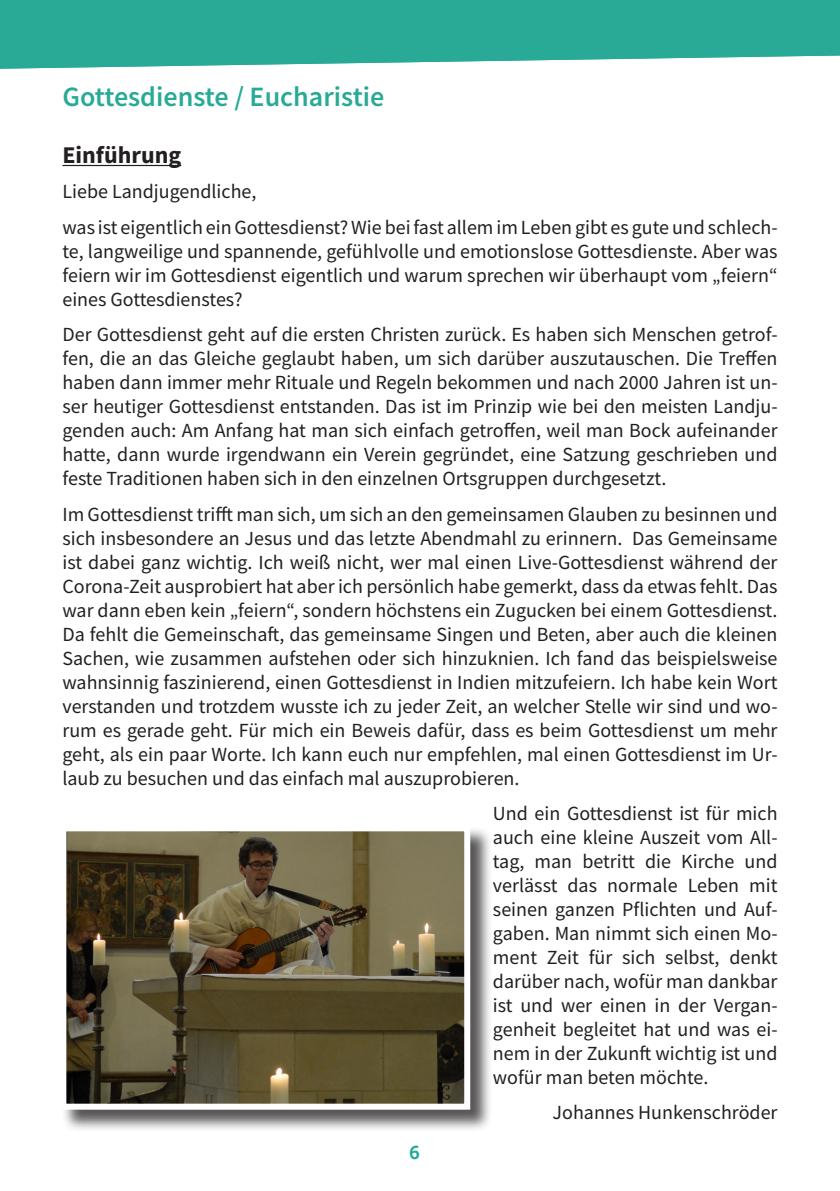
<style>
.page{position:relative;width:840px;height:1191px;background:#fff}
.page>*{position:absolute;margin:0;border:0;box-sizing:border-box;transform-origin:0 0}
.einfache_Überschrift{font:600 28px "Source Sans Pro";color:#28aa96}
.t1{font:700 24px "Source Sans Pro";color:#231f20}
.t2{font:20px/24px "Source Sans Pro";color:#231f20;text-align:justify}
.t3{font:600 20px "Hind";color:#28aa96}
</style>
<div class="page">
<svg style="left:0;top:0;width:839px;height:69px;background:#3cb2a0"></svg>
<hr style="left:62px;top:165px;width:119px;height:1px;background:#231f20">
<div style="left:61px;top:826px;width:432px;height:306px;background:#231f20;opacity:.75"></div>
<img style="left:67px;top:832px;width:396px;height:270px">
<div style="left:60px;top:825px;width:410px;height:284px;border:6px solid #fff"></div>
<p class="einfache_Überschrift" style="left:62px;top:78px;width:323px">Gottesdienste / Eucharistie</p>
<p class="t1" style="left:62px;top:139px;width:120px">Einführung</p>
<p class="t2" style="left:62px;top:180px;width:195px">Liebe Landjugendliche,</p>
<p class="t2" style="left:62px;top:215px;width:716px">was ist eigentlich ein Gottesdienst? Wie bei fast allem im Leben gibt es gute und schlech&shy;te, langweilige und spannende, gefühlvolle und emotionslose Gottesdienste. Aber was feiern wir im Gottesdienst eigentlich und warum sprechen wir überhaupt vom „feiern“ eines Gottesdienstes?</p>
<p class="t2" style="left:62px;top:322px;width:716px">Der Gottesdienst geht auf die ersten Christen zurück. Es haben sich Menschen getrof&shy;fen, die an das Gleiche geglaubt haben, um sich darüber auszutauschen. Die Treffen haben dann immer mehr Rituale und Regeln bekommen und nach 2000 Jahren ist un&shy;ser heutiger Gottesdienst entstanden. Das ist im Prinzip wie bei den meisten Landju&shy;genden auch: Am Anfang hat man sich einfach getroffen, weil man Bock aufeinander hatte, dann wurde irgendwann ein Verein gegründet, eine Satzung geschrieben und feste Traditionen haben sich in den einzelnen Ortsgruppen durchgesetzt.</p>
<p class="t2" style="left:62px;top:502px;width:716px">Im Gottesdienst trifft man sich, um sich an den gemeinsamen Glauben zu besinnen und sich insbesondere an Jesus und das letzte Abendmahl zu erinnern. Das Gemeinsame ist dabei ganz wichtig. Ich weiß nicht, wer mal einen Live-Gottesdienst während der Corona-Zeit ausprobiert hat aber ich persönlich habe gemerkt, dass da etwas fehlt. Das war dann eben kein „feiern“, sondern höchstens ein Zugucken bei einem Gottesdienst.<br>Da fehlt die Gemeinschaft, das gemeinsame Singen und Beten, aber auch die kleinen Sachen, wie zusammen aufstehen oder sich hinzuknien. Ich fand das beispielsweise wahnsinnig faszinierend, einen Gottesdienst in Indien mitzufeiern. Ich habe kein Wort verstanden und trotzdem wusste ich zu jeder Zeit, an welcher Stelle wir sind und wo&shy;rum es gerade geht. Für mich ein Beweis dafür, dass es beim Gottesdienst um mehr geht, als ein paar Worte. Ich kann euch nur empfehlen, mal einen Gottesdienst im Ur&shy;laub zu besuchen und das einfach mal auszuprobieren.</p>
<p class="t2" style="left:492px;top:801px;width:286px">Und ein Gottesdienst ist für mich auch eine kleine Auszeit vom All&shy;tag, man betritt die Kirche und verlässt das normale Leben mit seinen ganzen Pflichten und Auf&shy;gaben. Man nimmt sich einen Mo&shy;ment Zeit für sich selbst, denkt darüber nach, wofür man dankbar ist und wer einen in der Vergan&shy;genheit begleitet hat und was ei&shy;nem in der Zukunft wichtig ist und wofür man beten möchte.</p>
<p class="t2" style="left:552px;top:1100px;width:226px">Johannes Hunkenschröder</p>
<p class="t3" style="left:409px;top:1140px;width:12px">6</p>
</div>
